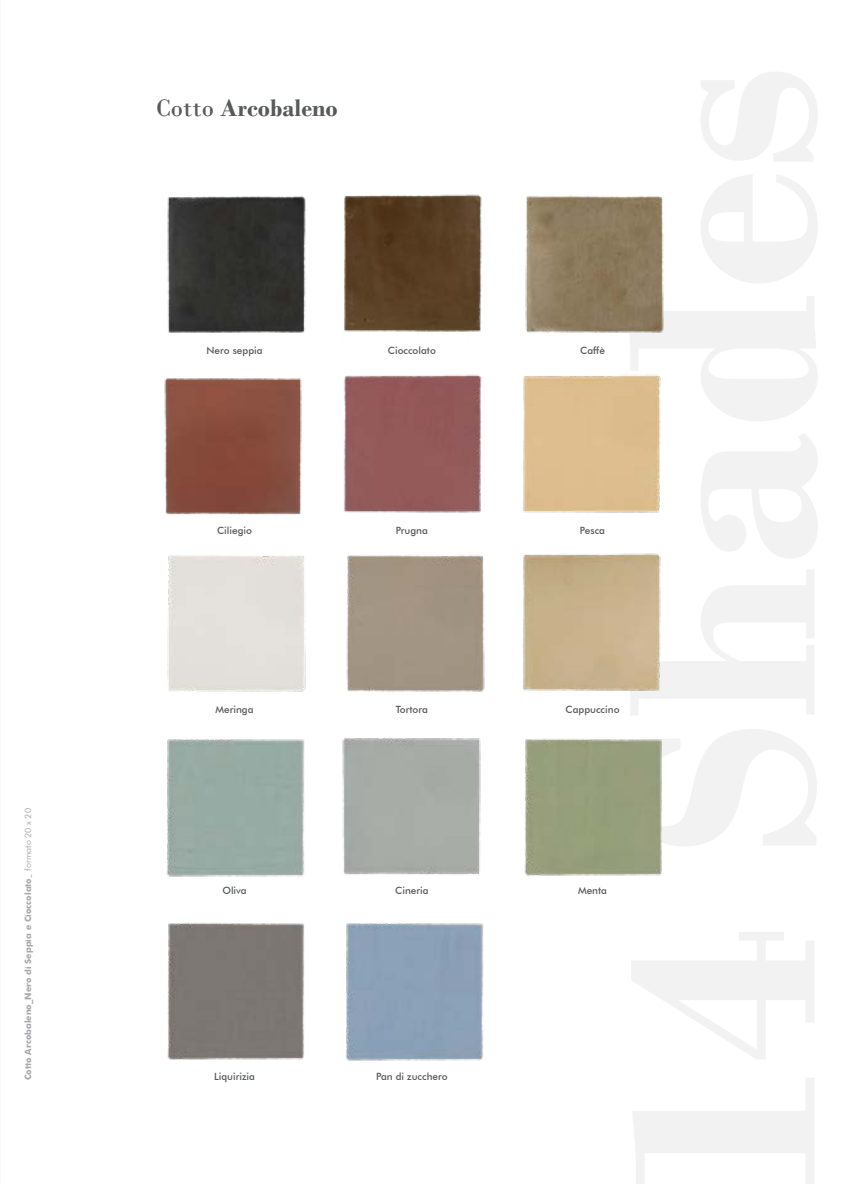
<style>
.page{position:relative;width:851px;height:1184px;background:#fff}
.page>*{position:absolute;margin:0;border:0;box-sizing:border-box;transform-origin:0 0}
.t1{font:700 25px "Bodoni";color:#58595b}
.t2{font:500 10px "Futura BT";color:#58595b}
.t3{font:700 8.75px "Futura";color:#a7a9ac}
.s1{font-family:"Betm";font-weight:500}
.s2{font-family:"Futura BT";font-weight:400}
.s3{font-weight:400}
</style>
<div class="page">
<img style="left:525px;top:196px;width:139px;height:137px">
<img style="left:344px;top:374px;width:138px;height:139px">
<img style="left:523px;top:374px;width:138px;height:139px">
<img style="left:167px;top:739px;width:138px;height:138px">
<img style="left:346px;top:555px;width:139px;height:137px">
<img style="left:167px;top:196px;width:139px;height:137px">
<img style="left:344px;top:194px;width:138px;height:138px">
<img style="left:164px;top:378px;width:138px;height:137px">
<img style="left:523px;top:553px;width:138px;height:138px">
<img style="left:342px;top:737px;width:139px;height:138px">
<img style="left:524px;top:738px;width:138px;height:138px">
<img style="left:167px;top:922px;width:137px;height:138px">
<div style="left:167px;top:555px;width:139px;height:137px;background:#e3e0db"></div>
<img style="left:346px;top:923px;width:138px;height:138px">
<p class="t3" style="left:22px;top:1080px;width:273px;rotate:-90deg">Cotto Arcobaleno_Nero di Seppia e Cioccolato<span class="s1">_</span> <span class="s2">formato 20 x 20</span></p>
<h1 class="t1" style="left:156px;top:93px;width:183px"><span class="s3">Cotto</span> Arcobaleno</h1>
<p class="t2" style="left:206px;top:344px;width:58px">Nero seppia</p>
<p class="t2" style="left:388px;top:344px;width:49px">Cioccolato</p>
<p class="t2" style="left:580px;top:344px;width:26px">Caffè</p>
<p class="t2" style="left:217px;top:524px;width:36px">Ciliegio</p>
<p class="t2" style="left:395px;top:524px;width:34px">Prugna</p>
<p class="t2" style="left:580px;top:524px;width:27px">Pesca</p>
<p class="t2" style="left:215px;top:703px;width:40px">Meringa</p>
<p class="t2" style="left:396px;top:703px;width:34px">Tortora</p>
<p class="t2" style="left:565px;top:703px;width:55px">Cappuccino</p>
<p class="t2" style="left:222px;top:884px;width:26px">Oliva</p>
<p class="t2" style="left:214px;top:1070px;width:42px">Liquirizia</p>
<p class="t2" style="left:395px;top:884px;width:35px">Cineria</p>
<p class="t2" style="left:578px;top:884px;width:30px">Menta</p>
<p class="t2" style="left:376px;top:1070px;width:73px">Pan di zucchero</p>
</div>
